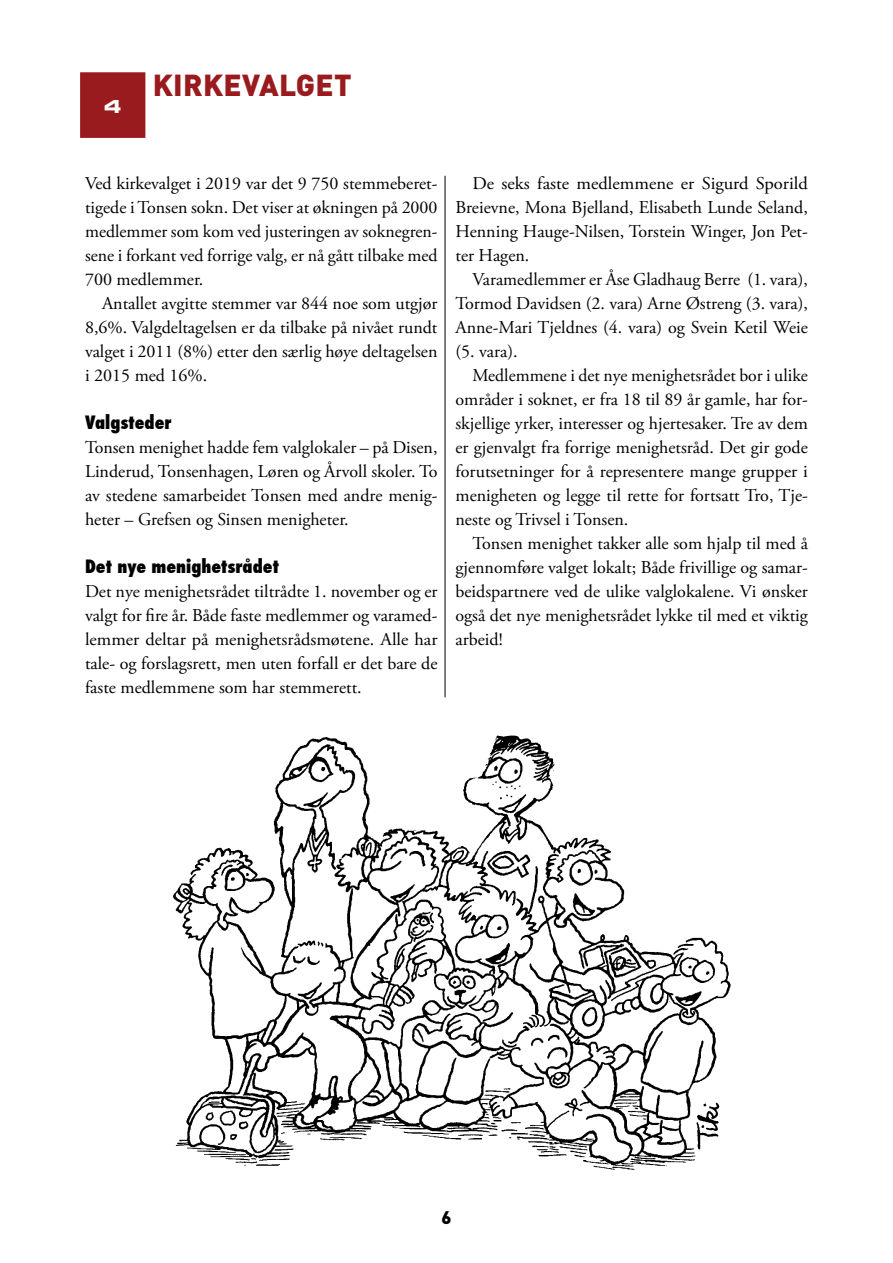
<style>
.page{position:relative;width:893px;height:1263px;background:#fff}
.page>*{position:absolute;margin:0;border:0;box-sizing:border-box;transform-origin:0 0}
.t1{font:900 30px "DINOT";letter-spacing:.01em;color:#991b1e}
.t2{font:18px/24px "Adobe Garamond Pro";color:#000;text-align:justify}
.t3{font:800 condensed 18px "Futura";color:#000}
.t4{font:900 18px "DINOT";color:#000}
.t5{font:18px "Eurostile Bold Extended Two";color:#fff}
</style>
<div class="page">
<div style="left:80px;top:72px;width:65px;height:66px;background:#991b1e;border:2px solid #991b1e"></div>
<img style="left:173px;top:735px;width:558px;height:435px">
<hr style="left:445px;top:176px;width:1px;height:521px;background:#000">
<p class="t5" style="left:104px;top:94px;width:19px">4</p>
<h1 class="t1" style="left:153px;top:65px;width:200px">KIRKEVALGET</h1>
<p class="t2" style="left:85px;top:172px;width:354px">Ved kirkevalget i 2019 var det 9 750 stemmeberet&shy;tigede i Tonsen sokn. Det viser at økningen på 2000 medlemmer som kom ved justeringen av soknegren&shy;sene i forkant ved forrige valg, er nå gått tilbake med 700 medlemmer.</p>
<p class="t2" style="left:85px;top:292px;width:354px;text-indent:17px">Antallet avgitte stemmer var 844 noe som utgjør 8,6%. Valgdeltagelsen er da tilbake på nivået rundt valget i 2011 (8%) etter den særlig høye deltagelsen i 2015 med 16%.</p>
<p class="t3" style="left:85px;top:410px;width:88px">Valgsteder</p>
<p class="t2" style="left:85px;top:436px;width:354px">Tonsen menighet hadde fem valglokaler – på Disen, Linderud, Tonsenhagen, Løren og Årvoll skoler. To av stedene samarbeidet Tonsen med andre menig&shy;heter – Grefsen og Sinsen menigheter.</p>
<p class="t3" style="left:85px;top:554px;width:195px">Det nye menighetsrådet</p>
<p class="t2" style="left:85px;top:580px;width:354px">Det nye menighetsrådet tiltrådte 1. november og er valgt for fire år. Både faste medlemmer og varamed&shy;lemmer deltar på menighetsrådsmøtene. Alle har tale- og forslagsrett, men uten forfall er det bare de faste medlemmene som har stemmerett.</p>
<p class="t2" style="left:455px;top:172px;width:354px;text-indent:17px">De seks faste medlemmene er Sigurd Sporild Breievne, Mona Bjelland, Elisabeth Lunde Seland, Henning Hauge-Nilsen, Torstein Winger, Jon Pet&shy;ter Hagen.</p>
<p class="t2" style="left:455px;top:268px;width:354px;text-indent:17px">Varamedlemmer er Åse Gladhaug Berre (1. vara), Tormod Davidsen (2. vara) Arne Østreng (3. vara), Anne-Mari Tjeldnes (4. vara) og Svein Ketil Weie (5. vara).</p>
<p class="t2" style="left:455px;top:364px;width:354px;text-indent:17px">Medlemmene i det nye menighetsrådet bor i ulike områder i soknet, er fra 18 til 89 år gamle, har for&shy;skjellige yrker, interesser og hjertesaker. Tre av dem er gjenvalgt fra forrige menighetsråd. Det gir gode forutsetninger for å representere mange grupper i menigheten og legge til rette for fortsatt Tro, Tje&shy;neste og Trivsel i Tonsen.</p>
<p class="t2" style="left:455px;top:532px;width:354px;text-indent:17px">Tonsen menighet takker alle som hjalp til med å gjennomføre valget lokalt; Både frivillige og samar&shy;beidspartnere ved de ulike valglokalene. Vi ønsker også det nye menighetsrådet lykke til med et viktig arbeid!</p>
<p class="t4" style="left:441px;top:1205px;width:12px">6</p>
</div>
